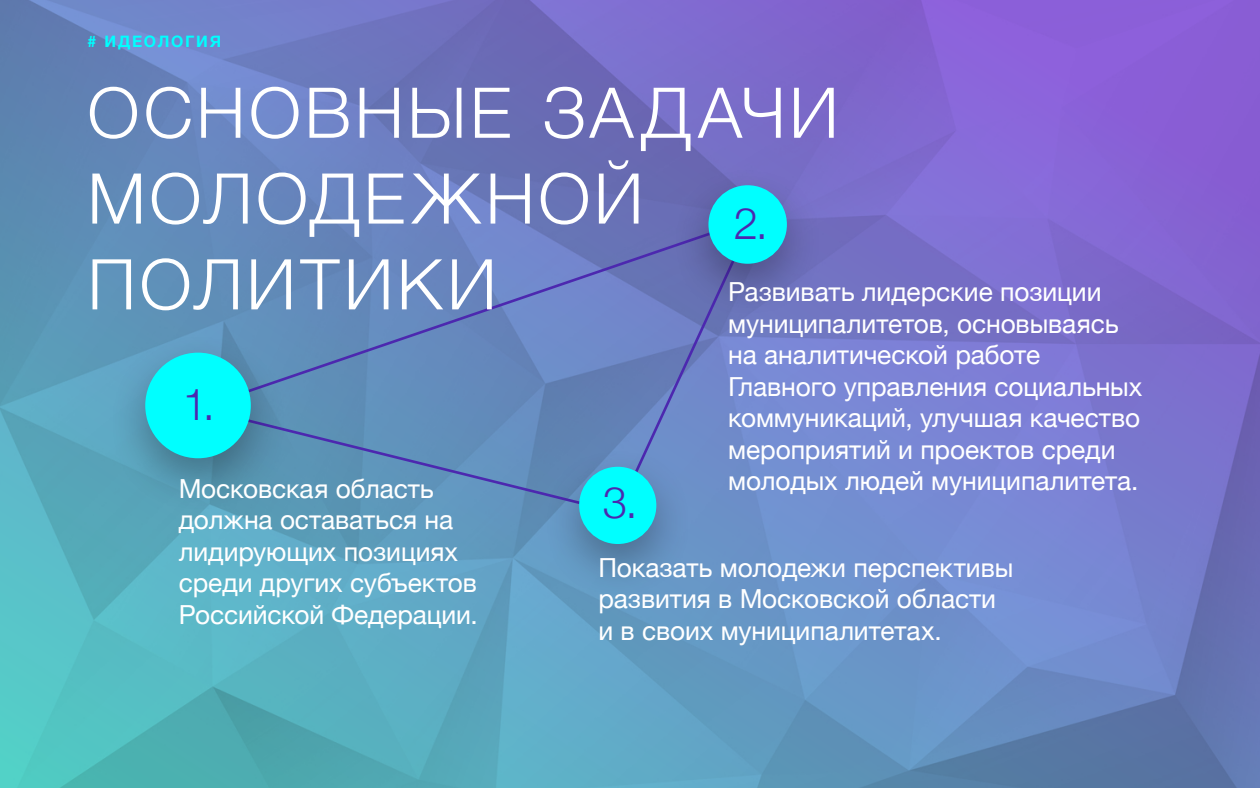
<style>
.page{position:relative;width:1260px;height:788px;background:#fff}
.page>*{position:absolute;margin:0;border:0;box-sizing:border-box;transform-origin:0 0}
.t1{font:300 70px/85.8px "Helvetica Neue";letter-spacing:.05em;color:#fff}
.t2{font:300 43.75px "Helvetica Neue";color:#4c28af}
.t3{font:26.25px/31.5px "Helvetica Neue";letter-spacing:-.005em;color:#fff}
.t4{font:700 15.75px "Helvetica Neue";letter-spacing:.115em;color:#0ff}
</style>
<div class="page">
<img style="left:0;top:0;width:1260px;height:788px">
<svg style="left:203px;top:217px;width:467px;height:190px;background:#6686be"></svg>
<svg style="left:205px;top:407px;width:407px;height:110px;background:#5e8eb9"></svg>
<svg style="left:612px;top:226px;width:139px;height:295px;background:#6b82c3"></svg>
<div style="left:107px;top:332px;width:182px;height:181px;background:#000;opacity:.3"></div>
<div style="left:145px;top:352px;width:106px;height:106px;background:#0ff;border-radius:50%"></div>
<div style="left:670px;top:165px;width:155px;height:154px;background:#000;opacity:.3"></div>
<div style="left:708px;top:185px;width:79px;height:79px;background:#0ff;border-radius:50%"></div>
<div style="left:541px;top:446px;width:153px;height:153px;background:#000;opacity:.3"></div>
<div style="left:579px;top:466px;width:77px;height:78px;background:#0ff;border-radius:50%"></div>
<p class="t4" style="left:88px;top:29px;width:135px"># ИДЕОЛОГИЯ</p>
<h1 class="t1" style="left:88px;top:65px;width:753px">ОСНОВНЫЕ ЗАДАЧИ<br>МОЛОДЕЖНОЙ<br>ПОЛИТИКИ</h1>
<h2 class="t2" style="left:734px;top:188px;width:35px">2.</h2>
<p class="t3" style="left:728px;top:277px;width:416px">Развивать лидерские позиции муниципалитетов, основываясь на аналитической работе<br>Главного управления социальных коммуникаций, улучшая качество мероприятий и проектов среди молодых людей муниципалитета.</p>
<h2 class="t2" style="left:183px;top:369px;width:33px">1.</h2>
<p class="t3" style="left:179px;top:474px;width:301px">Московская область должна оставаться на лидирующих позициях среди других субъектов<br>Российской Федерации.</p>
<h2 class="t2" style="left:603px;top:467px;width:37px">3.</h2>
<p class="t3" style="left:598px;top:553px;width:416px">Показать молодежи перспективы развития в Московской области и в своих муниципалитетах.</p>
</div>
